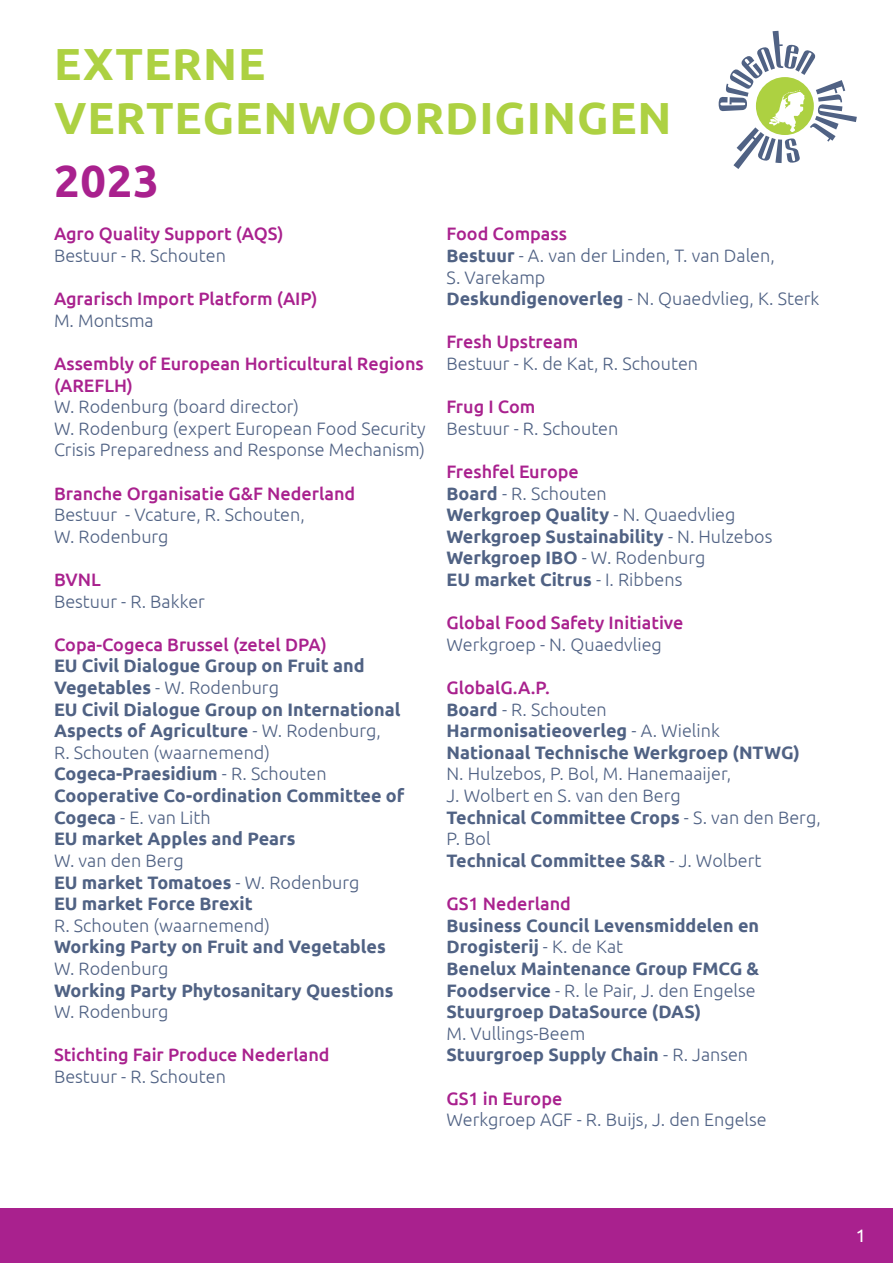
<style>
.page{position:relative;width:893px;height:1263px;background:#fff}
.page>*{position:absolute;margin:0;border:0;box-sizing:border-box;transform-origin:0 0}
.t1{font:700 45px "Ubuntu";letter-spacing:.02em;color:#add142}
.t2{font:700 45px "Ubuntu";color:#a9218e}
.t3{font:700 18px/21.6px "Ubuntu";color:#506284}
.t4{font:300 18px/21.6px "Ubuntu";color:#506284}
.t5{font:500 18px/21.6px "Ubuntu";color:#a9218e}
.t6{font:18px "Ubuntu";color:#fff}
.s1{font-weight:300}
.s2{font-weight:700}
</style>
<div class="page">
<div style="left:0;top:1209px;width:893px;height:54px;background:#a9218e"></div>
<svg style="left:719px;top:31px;width:138px;height:138px"></svg>
<p class="t1" style="left:54px;top:37px;width:213px">EXTERNE</p>
<p class="t1" style="left:54px;top:91px;width:619px">VERTEGENWOORDIGINGEN</p>
<p class="t2" style="left:54px;top:153px;width:106px">2023</p>
<p class="t5" style="left:54px;top:223px;width:231px">Agro Quality Support (AQS)</p>
<p class="t4" style="left:54px;top:244px;width:173px">Bestuur - R. Schouten</p>
<p class="t5" style="left:54px;top:287px;width:265px">Agrarisch Import Platform (AIP)</p>
<p class="t4" style="left:54px;top:309px;width:101px">M. Montsma</p>
<p class="t5" style="left:54px;top:352px;width:371px">Assembly of European Horticultural Regions (AREFLH)</p>
<p class="t4" style="left:54px;top:396px;width:247px">W. Rodenburg (board director)</p>
<p class="t4" style="left:54px;top:417px;width:373px">W. Rodenburg (expert European Food Security<br>Crisis Preparedness and Response Mechanism)</p>
<p class="t5" style="left:54px;top:482px;width:303px">Branche Organisatie G&amp;F Nederland</p>
<p class="t4" style="left:54px;top:504px;width:252px">Bestuur - Vcature, R. Schouten,</p>
<p class="t4" style="left:54px;top:525px;width:116px">W. Rodenburg</p>
<p class="t5" style="left:54px;top:568px;width:48px">BVNL</p>
<p class="t4" style="left:54px;top:590px;width:152px">Bestuur - R. Bakker</p>
<p class="t5" style="left:54px;top:633px;width:274px">Copa-Cogeca Brussel (zetel DPA)</p>
<p class="t3" style="left:54px;top:655px;width:312px">EU Civil Dialogue Group on Fruit and<br>Vegetables <span class="s1">- W. Rodenburg</span></p>
<p class="t3" style="left:54px;top:698px;width:348px">EU Civil Dialogue Group on International<br>Aspects of Agriculture <span class="s1">- W. Rodenburg,</span></p>
<p class="t4" style="left:54px;top:741px;width:218px">R. Schouten (waarnemend)</p>
<p class="t3" style="left:54px;top:763px;width:274px">Cogeca-Praesidium <span class="s1">- R. Schouten</span></p>
<p class="t3" style="left:54px;top:785px;width:352px">Cooperative Co-ordination Committee of<br>Cogeca <span class="s1">- E. van Lith</span></p>
<p class="t3" style="left:54px;top:828px;width:243px">EU market Apples and Pears</p>
<p class="t4" style="left:54px;top:849px;width:131px">W. van den Berg</p>
<p class="t3" style="left:54px;top:871px;width:307px">EU market Tomatoes <span class="s1">- W. Rodenburg</span></p>
<p class="t3" style="left:54px;top:893px;width:200px">EU market Force Brexit</p>
<p class="t4" style="left:54px;top:914px;width:218px">R. Schouten (waarnemend)</p>
<p class="t3" style="left:54px;top:936px;width:333px">Working Party on Fruit and Vegetables</p>
<p class="t4" style="left:54px;top:957px;width:116px">W. Rodenburg</p>
<p class="t3" style="left:54px;top:979px;width:341px">Working Party Phytosanitary Questions</p>
<p class="t4" style="left:54px;top:1000px;width:116px">W. Rodenburg</p>
<p class="t5" style="left:54px;top:1043px;width:277px">Stichting Fair Produce Nederland</p>
<p class="t4" style="left:54px;top:1065px;width:173px">Bestuur - R. Schouten</p>
<p class="t5" style="left:446px;top:223px;width:122px">Food Compass</p>
<p class="t4" style="left:446px;top:244px;width:330px"><span class="s2">Bestuur</span> - A. van der Linden, T. van Dalen,</p>
<p class="t4" style="left:446px;top:266px;width:100px">S. Varekamp</p>
<p class="t4" style="left:446px;top:288px;width:375px"><span class="s2">Deskundigenoverleg</span> - N. Quaedvlieg, K. Sterk</p>
<p class="t5" style="left:446px;top:331px;width:133px">Fresh Upstream</p>
<p class="t4" style="left:446px;top:352px;width:253px">Bestuur - K. de Kat, R. Schouten</p>
<p class="t5" style="left:446px;top:395px;width:90px">Frug I Com</p>
<p class="t4" style="left:446px;top:417px;width:173px">Bestuur - R. Schouten</p>
<p class="t5" style="left:446px;top:460px;width:134px">Freshfel Europe</p>
<p class="t4" style="left:446px;top:482px;width:162px"><span class="s2">Board</span> - R. Schouten</p>
<p class="t3" style="left:446px;top:504px;width:290px">Werkgroep Quality <span class="s1">- N. Quaedvlieg</span></p>
<p class="t3" style="left:446px;top:525px;width:327px">Werkgroep Sustainability <span class="s1">- N. Hulzebos</span></p>
<p class="t3" style="left:446px;top:547px;width:261px">Werkgroep IBO <span class="s1">- W. Rodenburg</span></p>
<p class="t3" style="left:446px;top:569px;width:237px">EU market Citrus <span class="s1">- I. Ribbens</span></p>
<p class="t5" style="left:446px;top:611px;width:239px">Global Food Safety Initiative</p>
<p class="t4" style="left:446px;top:633px;width:217px">Werkgroep - N. Quaedvlieg</p>
<p class="t5" style="left:446px;top:676px;width:105px">GlobalG.A.P.</p>
<p class="t4" style="left:446px;top:698px;width:162px"><span class="s2">Board</span> - R. Schouten</p>
<p class="t3" style="left:446px;top:720px;width:275px">Harmonisatieoverleg <span class="s1">- A. Wielink</span></p>
<p class="t3" style="left:446px;top:741px;width:355px">Nationaal Technische Werkgroep (NTWG)</p>
<p class="t4" style="left:446px;top:763px;width:286px">N. Hulzebos, P. Bol, M. Hanemaaijer,</p>
<p class="t4" style="left:446px;top:784px;width:236px">J. Wolbert en S. van den Berg</p>
<p class="t3" style="left:446px;top:806px;width:376px">Technical Committee Crops <span class="s1">- S. van den Berg,</span></p>
<p class="t4" style="left:446px;top:828px;width:46px">P. Bol</p>
<p class="t3" style="left:446px;top:849px;width:316px">Technical Committee S&amp;R <span class="s1">- J. Wolbert</span></p>
<p class="t5" style="left:446px;top:892px;width:126px">GS1 Nederland</p>
<p class="t3" style="left:446px;top:914px;width:314px">Business Council Levensmiddelen en<br>Drogisterij <span class="s1">- K. de Kat</span></p>
<p class="t3" style="left:446px;top:957px;width:314px">Benelux Maintenance Group FMCG &amp;<br>Foodservice <span class="s1">- R. le Pair, J. den Engelse</span></p>
<p class="t3" style="left:446px;top:1001px;width:256px">Stuurgroep DataSource (DAS)</p>
<p class="t4" style="left:446px;top:1022px;width:140px">M. Vullings-Beem</p>
<p class="t3" style="left:446px;top:1044px;width:303px">Stuurgroep Supply Chain <span class="s1">- R. Jansen</span></p>
<p class="t5" style="left:446px;top:1087px;width:117px">GS1 in Europe</p>
<p class="t4" style="left:446px;top:1108px;width:322px">Werkgroep AGF - R. Buijs, J. den Engelse</p>
<p class="t6" style="left:856px;top:1224px;width:12px">1</p>
</div>
